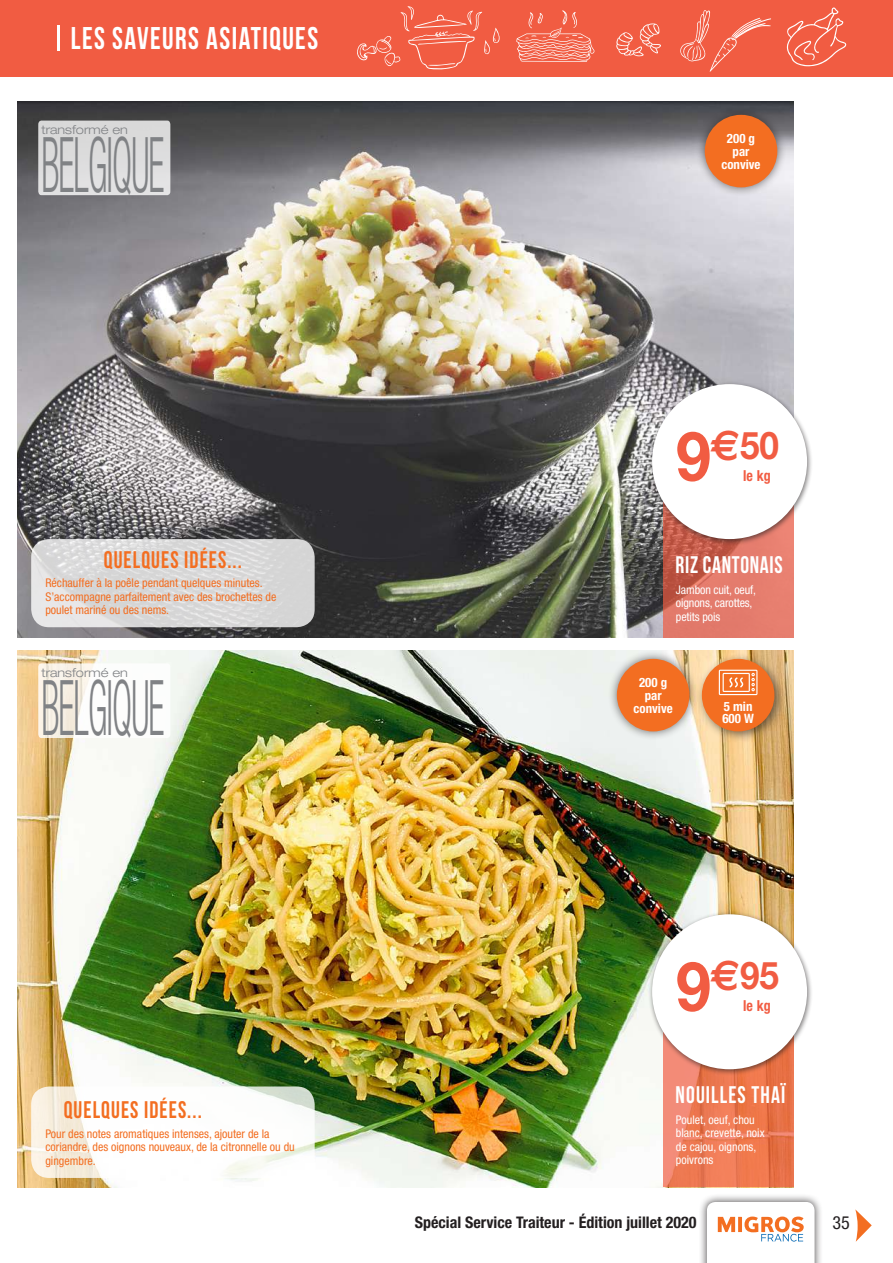
<style>
.page{position:relative;width:893px;height:1263px;background:#fff}
.page>*{position:absolute;margin:0;border:0;box-sizing:border-box;transform-origin:0 0}
.t1{font:300 condensed 76.8px "Helvetica Neue LT Std";letter-spacing:-.025em;color:#808285;scale:.47 1}
.t2{font:700 38.25px "Helvetica Neue LT Std";color:#f15c42;scale:.92 1}
.t3{font:31.35px "Bebas Neue";letter-spacing:.05em;color:#fff;scale:.92 1}
.t4{font:700 24px "Bebas Neue";letter-spacing:.05em;color:#f36e21;scale:.92 1}
.t5{font:700 24px "Bebas Neue";letter-spacing:.04em;color:#fff;scale:.92 1}
.t6{font:condensed 18.15px "Helvetica Neue LT Std";color:#231f20}
.t7{font:700 condensed 16.05px "Helvetica Neue LT Std";color:#231f20}
.t8{font:700 condensed 15.15px "Helvetica Neue LT Std";letter-spacing:.01em;color:#f15c42;scale:.92 1}
.t9{font:700 condensed 12.9px/12.9px "Helvetica Neue LT Std";color:#fff;text-align:center}
.t10{font:300 expanded 12.15px "Helvetica Neue LT Std";color:#808285}
.t11{font:condensed 12px/13.5px "Helvetica Neue LT Std";color:#f36e21}
.t12{font:condensed 12px/13.5px "Helvetica Neue LT Std";color:#fff}
.s1{font-size:68.4px}
.s2{font-family:"Euro Sans Std";font-size:43.05px}
</style>
<div class="page">
<svg style="left:855px;top:1209px;width:17px;height:33px"></svg>
<div style="left:699px;top:1194px;width:124px;height:69px;background:#231f20;opacity:.75"></div>
<svg style="left:707px;top:1202px;width:108px;height:61px"></svg>
<img style="left:17px;top:651px;width:776px;height:536px">
<img style="left:17px;top:101px;width:777px;height:537px">
<div style="left:0;top:0;width:893px;height:77px;background:#f15c42"></div>
<svg style="left:786px;top:7px;width:61px;height:60px"></svg>
<svg style="left:616px;top:23px;width:45px;height:33px"></svg>
<svg style="left:680px;top:10px;width:91px;height:62px"></svg>
<svg style="left:357px;top:6px;width:143px;height:64px"></svg>
<svg style="left:516px;top:10px;width:79px;height:52px"></svg>
<svg style="left:31px;top:1086px;width:284px;height:92px"></svg>
<div style="left:608px;top:650px;width:91px;height:91px;background:#231f20;opacity:.6"></div>
<div style="left:617px;top:659px;width:72px;height:72px;background:#f36e21;border-radius:50%"></div>
<div style="left:696px;top:106px;width:90px;height:91px;background:#231f20;opacity:.6"></div>
<div style="left:705px;top:115px;width:72px;height:72px;background:#f36e21;border-radius:50%"></div>
<div style="left:38px;top:121px;width:132px;height:74px;background:#dcdcdd"></div>
<svg style="left:38px;top:663px;width:132px;height:75px"></svg>
<svg style="left:663px;top:546px;width:130px;height:92px;background:#dc7464"></svg>
<svg style="left:663px;top:1076px;width:130px;height:111px;background:#ec7a55"></svg>
<div style="left:648px;top:381px;width:165px;height:165px;background:#231f20;opacity:.6"></div>
<div style="left:652px;top:384px;width:155px;height:155px;background:#fff;border-radius:50%"></div>
<div style="left:648px;top:911px;width:165px;height:165px;background:#231f20;opacity:.6"></div>
<div style="left:652px;top:914px;width:155px;height:155px;background:#fff;border-radius:50%"></div>
<div style="left:31px;top:539px;width:284px;height:88px;background:linear-gradient(to bottom,#dadada,#dcdbdc);border-radius:18px"></div>
<div style="left:696px;top:653px;width:91px;height:90px;background:#231f20;opacity:.6"></div>
<div style="left:702px;top:659px;width:72px;height:72px;background:#f36e21;border-radius:50%"></div>
<svg style="left:719px;top:670px;width:38px;height:25px"></svg>
<hr style="left:57px;top:25px;width:2px;height:26px;background:#fff">
<h3 class="t3" style="left:71px;top:21px;width:270px">LES SAVEURS ASIATIQUES</h3>
<p class="t10" style="left:41px;top:123px;width:88px">transformé en</p>
<h1 class="t1" style="left:41px;top:121px;width:264px">BELGIQUE</h1>
<h3 class="t4" style="left:104px;top:546px;width:152px">QUELQUES IDÉES...</h3>
<p class="t11" style="left:45px;top:576px;width:232px">Réchauffer à la poêle pendant quelques minutes.<br>S’accompagne parfaitement avec des brochettes de poulet mariné ou des nems.</p>
<p class="t10" style="left:41px;top:666px;width:88px">transformé en</p>
<h1 class="t1" style="left:41px;top:664px;width:264px">BELGIQUE</h1>
<h3 class="t4" style="left:64px;top:1096px;width:152px">QUELQUES IDÉES...</h3>
<p class="t11" style="left:45px;top:1126px;width:251px">Pour des notes aromatiques intenses, ajouter de la coriandre, des oignons nouveaux, de la citronnelle ou du gingembre.</p>
<p class="t9" style="left:721px;top:132px;width:41px">200 g par convive</p>
<h2 class="t2" style="left:676px;top:421px;width:114px"><span class="s1">9</span><span class="s2">€</span>50</h2>
<p class="t8" style="left:743px;top:466px;width:32px">le kg</p>
<h3 class="t5" style="left:676px;top:552px;width:118px">RIZ CANTONAIS</h3>
<p class="t12" style="left:676px;top:583px;width:82px">Jambon cuit, oeuf, oignons, carottes, petits pois</p>
<p class="t9" style="left:634px;top:676px;width:41px">200 g par convive</p>
<p class="t9" style="left:722px;top:701px;width:33px;line-height:11.6px;text-align:left">5 min<br>600 W</p>
<h2 class="t2" style="left:676px;top:951px;width:114px"><span class="s1">9</span><span class="s2">€</span>95</h2>
<p class="t8" style="left:743px;top:996px;width:32px">le kg</p>
<h3 class="t5" style="left:676px;top:1082px;width:121px">NOUILLES THAÏ</h3>
<p class="t12" style="left:676px;top:1113px;width:90px">Poulet, oeuf, chou blanc, crevette, noix de cajou, oignons, poivrons</p>
<h3 class="t7" style="left:415px;top:1213px;width:283px">Spécial Service Traiteur - Édition juillet 2020</h3>
<h3 class="t6" style="left:832px;top:1212px;width:19px">35</h3>
</div>
